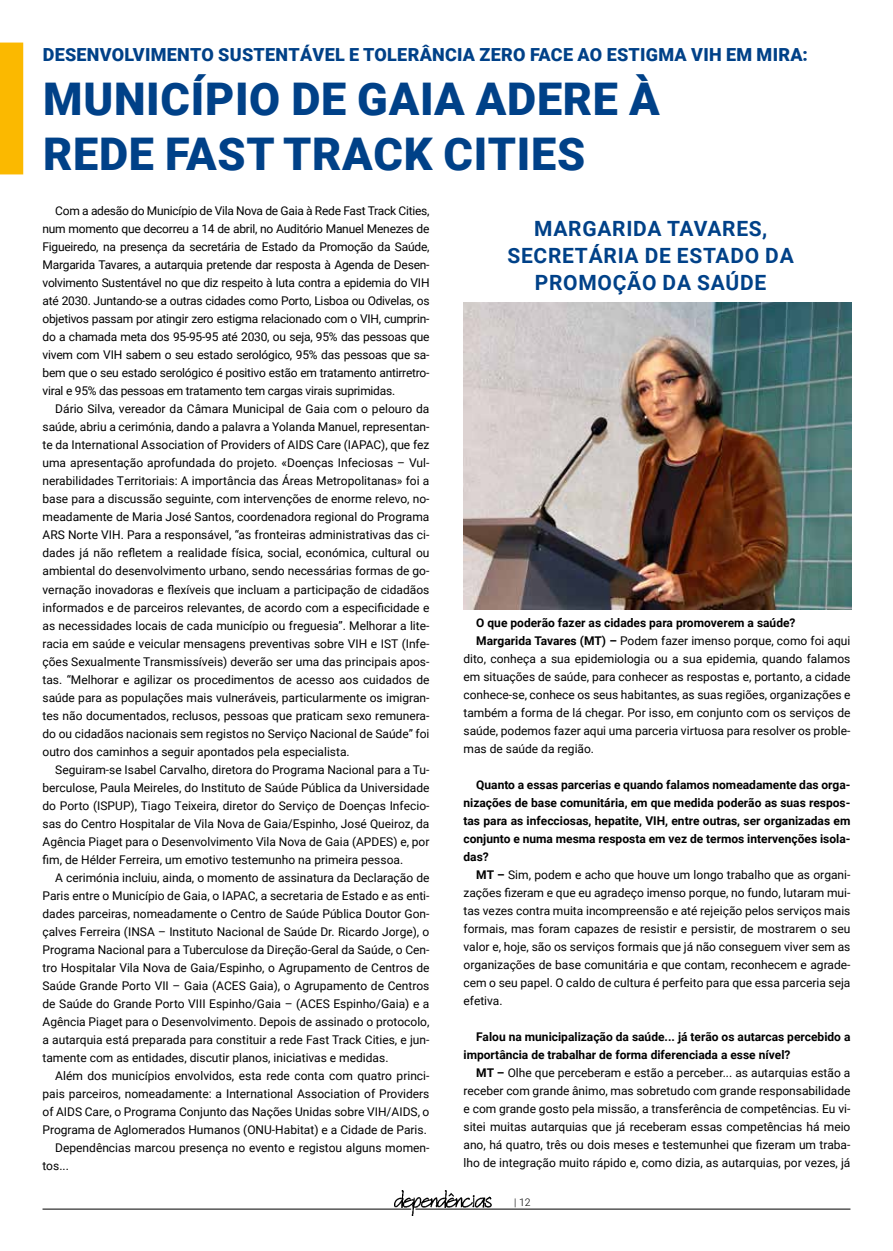
<style>
.page{position:relative;width:893px;height:1251px;background:#fff}
.page>*{position:absolute;margin:0;border:0;box-sizing:border-box;transform-origin:0 0}
.t1{font:900 45px/54px "Roboto";letter-spacing:.015em;color:#004188}
.t2{font:700 21px/27px "Roboto";letter-spacing:.035em;color:#004188;text-align:center}
.t3{font:900 18px "Roboto";letter-spacing:.015em;color:#004188}
.t4{font:12px/18px "Roboto";color:#000;text-align:justify}
.t5{font:700 12px/18px "Roboto";color:#000;text-align:justify}
.t6{font:300 10.5px "Roboto";color:#000}
.s1{font-weight:700}
</style>
<div class="page">
<img style="left:387px;top:1190px;width:110px;height:25px">
<hr style="left:43px;top:1208px;width:368px;height:1px;background:#000">
<hr style="left:415px;top:1208px;width:435px;height:1px;background:#000">
<img style="left:463px;top:302px;width:388px;height:307px">
<div style="left:0;top:43px;width:23px;height:131px;background:#fbb900"></div>
<h3 class="t3" style="left:43px;top:42px;width:767px">DESENVOLVIMENTO SUSTENTÁVEL E TOLERÂNCIA ZERO FACE AO ESTIGMA VIH EM MIRA:</h3>
<h1 class="t1" style="left:43px;top:71px;width:618px">MUNICÍPIO DE GAIA ADERE À<br>REDE FAST TRACK CITIES</h1>
<p class="t4" style="left:43px;top:201px;width:389px;text-indent:13px">Com a adesão do Município de Vila Nova de Gaia à Rede Fast Track Cities, num momento que decorreu a 14 de abril, no Auditório Manuel Menezes de Figueiredo, na presença da secretária de Estado da Promoção da Saúde, Margarida Tavares, a autarquia pretende dar resposta à Agenda de Desen&shy;volvimento Sustentável no que diz respeito à luta contra a epidemia do VIH até 2030. Juntando-se a outras cidades como Porto, Lisboa ou Odivelas, os objetivos passam por atingir zero estigma relacionado com o VIH, cumprin&shy;do a chamada meta dos 95-95-95 até 2030, ou seja, 95% das pessoas que vivem com VIH sabem o seu estado serológico, 95% das pessoas que sa&shy;bem que o seu estado serológico é positivo estão em tratamento antirretro&shy;viral e 95% das pessoas em tratamento tem cargas virais suprimidas.</p>
<p class="t4" style="left:43px;top:399px;width:388px;text-indent:13px">Dário Silva, vereador da Câmara Municipal de Gaia com o pelouro da saúde, abriu a cerimónia, dando a palavra a Yolanda Manuel, representan&shy;te da International Association of Providers of AIDS Care (IAPAC), que fez uma apresentação aprofundada do projeto. «Doenças Infeciosas – Vul&shy;nerabilidades Territoriais: A importância das Áreas Metropolitanas» foi a base para a discussão seguinte, com intervenções de enorme relevo, no&shy;meadamente de Maria José Santos, coordenadora regional do Programa ARS Norte VIH. Para a responsável, “as fronteiras administrativas das ci&shy;dades já não refletem a realidade física, social, económica, cultural ou ambiental do desenvolvimento urbano, sendo necessárias formas de go&shy;vernação inovadoras e flexíveis que incluam a participação de cidadãos informados e de parceiros relevantes, de acordo com a especificidade e as necessidades locais de cada município ou freguesia”. Melhorar a lite&shy;racia em saúde e veicular mensagens preventivas sobre VIH e IST (Infe&shy;ções Sexualmente Transmissíveis) deverão ser uma das principais apos&shy;tas. “Melhorar e agilizar os procedimentos de acesso aos cuidados de saúde para as populações mais vulneráveis, particularmente os imigran&shy;tes não documentados, reclusos, pessoas que praticam sexo remunera&shy;do ou cidadãos nacionais sem registos no Serviço Nacional de Saúde” foi outro dos caminhos a seguir apontados pela especialista.</p>
<p class="t4" style="left:43px;top:759px;width:388px;text-indent:13px">Seguiram-se Isabel Carvalho, diretora do Programa Nacional para a Tu&shy;berculose, Paula Meireles, do Instituto de Saúde Pública da Universidade do Porto (ISPUP), Tiago Teixeira, diretor do Serviço de Doenças Infecio&shy;sas do Centro Hospitalar de Vila Nova de Gaia/Espinho, José Queiroz, da Agência Piaget para o Desenvolvimento Vila Nova de Gaia (APDES) e, por fim, de Hélder Ferreira, um emotivo testemunho na primeira pessoa.</p>
<p class="t4" style="left:43px;top:867px;width:388px;text-indent:13px">A cerimónia incluiu, ainda, o momento de assinatura da Declaração de Paris entre o Município de Gaia, o IAPAC, a secretaria de Estado e as enti&shy;dades parceiras, nomeadamente o Centro de Saúde Pública Doutor Gon&shy;çalves Ferreira (INSA – Instituto Nacional de Saúde Dr. Ricardo Jorge), o Programa Nacional para a Tuberculose da Direção-Geral da Saúde, o Cen&shy;tro Hospitalar Vila Nova de Gaia/Espinho, o Agrupamento de Centros de Saúde Grande Porto VII – Gaia (ACES Gaia), o Agrupamento de Centros de Saúde do Grande Porto VIII Espinho/Gaia – (ACES Espinho/Gaia) e a Agência Piaget para o Desenvolvimento. Depois de assinado o protocolo, a autarquia está preparada para constituir a rede Fast Track Cities, e jun&shy;tamente com as entidades, discutir planos, iniciativas e medidas.</p>
<p class="t4" style="left:55px;top:1065px;width:376px">Além dos municípios envolvidos, esta rede conta com quatro princi-</p>
<p class="t4" style="left:43px;top:1083px;width:388px">pais parceiros, nomeadamente: a International Association of Providers</p>
<p class="t4" style="left:43px;top:1101px;width:388px">of AIDS Care, o Programa Conjunto das Nações Unidas sobre VIH/AIDS, o</p>
<p class="t4" style="left:43px;top:1119px;width:386px">Programa de Aglomerados Humanos (ONU-Habitat) e a Cidade de Paris.</p>
<p class="t4" style="left:55px;top:1137px;width:376px">Dependências marcou presença no evento e registou alguns momen-</p>
<p class="t4" style="left:43px;top:1155px;width:28px">tos...</p>
<h2 class="t2" style="left:507px;top:214px;width:288px">MARGARIDA TAVARES,<br>SECRETÁRIA DE ESTADO DA<br>PROMOÇÃO DA SAÚDE</h2>
<p class="t5" style="left:476px;top:613px;width:321px">O que poderão fazer as cidades para promoverem a saúde?</p>
<p class="t4" style="left:476px;top:631px;width:376px"><span class="s1">Margarida Tavares (MT) –</span> Podem fazer imenso porque, como foi aqui</p>
<p class="t4" style="left:463px;top:649px;width:388px">dito, conheça a sua epidemiologia ou a sua epidemia, quando falamos</p>
<p class="t4" style="left:463px;top:667px;width:388px">em situações de saúde, para conhecer as respostas e, portanto, a cidade</p>
<p class="t4" style="left:463px;top:685px;width:388px">conhece-se, conhece os seus habitantes, as suas regiões, organizações e</p>
<p class="t4" style="left:463px;top:703px;width:388px">também a forma de lá chegar. Por isso, em conjunto com os serviços de</p>
<p class="t4" style="left:463px;top:721px;width:388px">saúde, podemos fazer aqui uma parceria virtuosa para resolver os proble-</p>
<p class="t4" style="left:463px;top:739px;width:132px">mas de saúde da região.</p>
<p class="t5" style="left:463px;top:775px;width:388px;text-indent:13px">Quanto a essas parcerias e quando falamos nomeadamente das orga&shy;nizações de base comunitária, em que medida poderão as suas respos&shy;tas para as infecciosas, hepatite, VIH, entre outras, ser organizadas em conjunto e numa mesma resposta em vez de termos intervenções isola&shy;das?</p>
<p class="t4" style="left:463px;top:865px;width:388px;text-indent:13px"><span class="s1">MT –</span> Sim, podem e acho que houve um longo trabalho que as organi&shy;zações fizeram e que eu agradeço imenso porque, no fundo, lutaram mui&shy;tas vezes contra muita incompreensão e até rejeição pelos serviços mais formais, mas foram capazes de resistir e persistir, de mostrarem o seu valor e, hoje, são os serviços formais que já não conseguem viver sem as organizações de base comunitária e que contam, reconhecem e agrade&shy;cem o seu papel. O caldo de cultura é perfeito para que essa parceria seja efetiva.</p>
<p class="t5" style="left:463px;top:1027px;width:388px;text-indent:13px">Falou na municipalização da saúde... já terão os autarcas percebido a importância de trabalhar de forma diferenciada a esse nível?</p>
<p class="t4" style="left:463px;top:1063px;width:388px;text-indent:13px"><span class="s1">MT –</span> Olhe que perceberam e estão a perceber... as autarquias estão a receber com grande ânimo, mas sobretudo com grande responsabilidade e com grande gosto pela missão, a transferência de competências. Eu vi&shy;sitei muitas autarquias que já receberam essas competências há meio ano, há quatro, três ou dois meses e testemunhei que fizeram um traba&shy;lho de integração muito rápido e, como dizia, as autarquias, por vezes, já</p>
<p class="t6" style="left:514px;top:1194px;width:18px">| 12</p>
</div>
